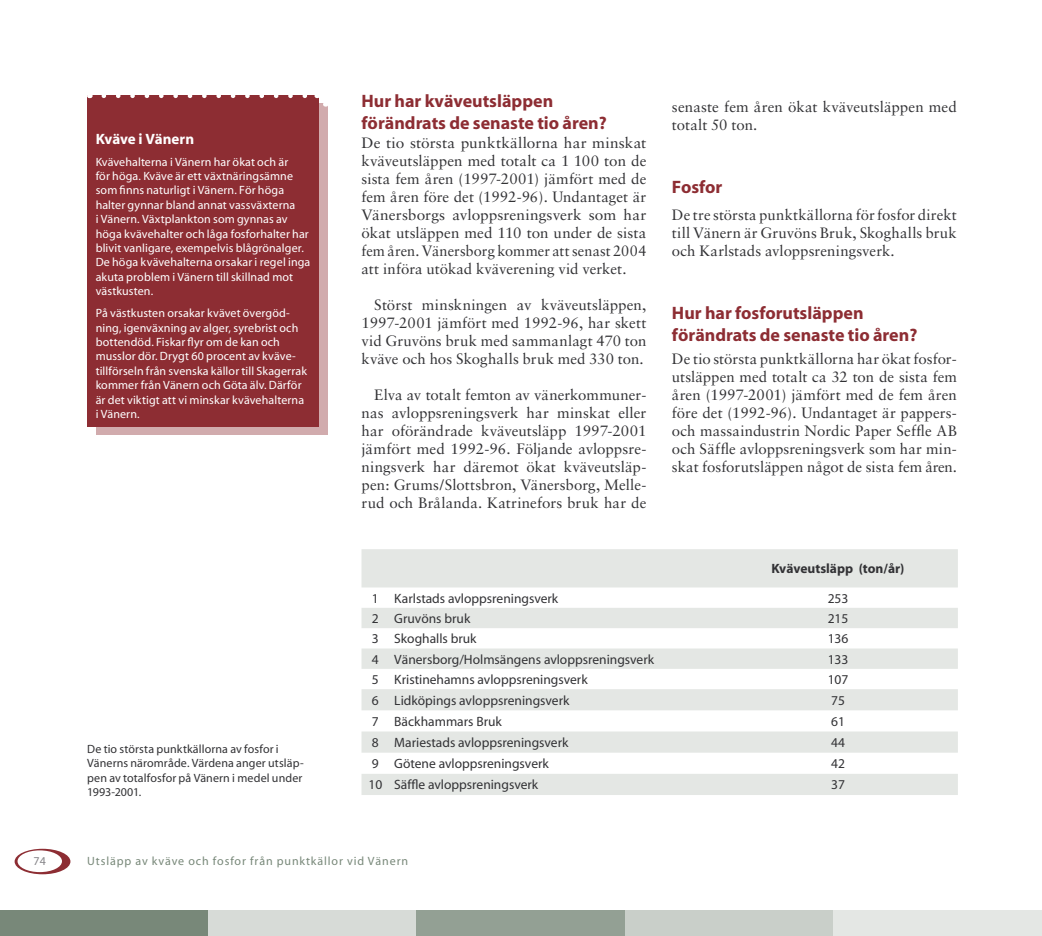
<style>
.page{position:relative;width:1042px;height:936px;background:#fff}
.page>*{position:absolute;margin:0;border:0;box-sizing:border-box;transform-origin:0 0}
.t1{font:700 18px/21.6px "Myriad";color:#8d2d33}
.t2{font:15px/18px "Sabon";letter-spacing:.005em;color:#323235;text-align:justify}
.t3{font:700 15px "Myriad";color:#fff}
.t4{font:13.5px "Myriad";color:#323235}
.t5{font:700 13.5px "Myriad";color:#323235}
.t6{font:12px/14.4px "Myriad";letter-spacing:.01em;color:#fff}
.t7{font:12px/14.4px "Myriad";letter-spacing:.01em;color:#323235}
.t8{font:12px "Myriad";letter-spacing:.075em;color:#788879}
.t9{font:12px "Myriad";color:#858488}
</style>
<div class="page">
<div style="left:0;top:910px;width:208px;height:25px;background:#788879"></div>
<div style="left:208px;top:910px;width:209px;height:25px;background:#d7dbd7"></div>
<div style="left:417px;top:910px;width:208px;height:25px;background:#93a094"></div>
<div style="left:625px;top:910px;width:208px;height:25px;background:#c9cfc9"></div>
<div style="left:833px;top:910px;width:209px;height:25px;background:#e4e7e4"></div>
<svg style="left:15px;top:848px;width:55px;height:26px"></svg>
<div style="left:18px;top:850px;width:44px;height:22px;background:#fff;border-radius:50%"></div>
<svg style="left:361px;top:549px;width:597px;height:246px;fill:#e4e7e4"></svg>
<div style="left:96px;top:103px;width:231px;height:332px;background:#d1abad"></div>
<div style="left:87px;top:95px;width:232px;height:331px;background:#8d2d33"></div>
<svg style="left:89px;top:95px;width:237px;height:12px"></svg>
<p class="t3" style="left:96px;top:131px;width:100px">Kväve i Vänern</p>
<p class="t6" style="left:96px;top:155px;width:216px">Kvävehalterna i Vänern har ökat och är<br>för höga. Kväve är ett växtnäringsämne som finns naturligt i Vänern. För höga halter gynnar bland annat vassväxterna<br>i Vänern. Växtplankton som gynnas av höga kvävehalter och låga fosforhalter har blivit vanligare, exempelvis blågrönalger.<br>De höga kvävehalterna orsakar i regel inga akuta problem i Vänern till skillnad mot västkusten.</p>
<p class="t6" style="left:96px;top:306px;width:213px">På västkusten orsakar kvävet övergöd&shy;ning, igenväxning av alger, syrebrist och bottendöd. Fiskar flyr om de kan och musslor dör. Drygt 60 procent av kväve&shy;tillförseln från svenska källor till Skagerrak kommer från Vänern och Göta älv. Därför är det viktigt att vi minskar kvävehalterna i Vänern.</p>
<p class="t7" style="left:87px;top:742px;width:218px">De tio största punktkällorna av fosfor i Vänerns närområde. Värdena anger utsläp&shy;pen av totalfosfor på Vänern i medel under 1993-2001.</p>
<p class="t1" style="left:361px;top:91px;width:247px">Hur har kväveutsläppen förändrats de senaste tio åren?</p>
<p class="t2" style="left:361px;top:133px;width:286px">De tio största punktkällorna har minskat kväveutsläppen med totalt ca 1 100 ton de sista fem åren (1997-2001) jämfört med de fem åren före det (1992-96). Undantaget är Vänersborgs avloppsreningsverk som har ökat utsläppen med 110 ton under de sista fem åren. Vänersborg kommer att senast 2004 att införa utökad kväverening vid verket.</p>
<p class="t2" style="left:361px;top:295px;width:286px;text-indent:13px">Störst minskningen av kväveutsläppen, 1997-2001 jämfört med 1992-96, har skett vid Gruvöns bruk med sammanlagt 470 ton kväve och hos Skoghalls bruk med 330 ton.</p>
<p class="t2" style="left:361px;top:385px;width:286px;text-indent:13px">Elva av totalt femton av vänerkommuner&shy;nas avloppsreningsverk har minskat eller har oförändrade kväveutsläpp 1997-2001 jämfört med 1992-96. Följande avloppsre&shy;ningsverk har däremot ökat kväveutsläp&shy;pen: Grums/Slottsbron, Vänersborg, Melle&shy;rud och Brålanda. Katrinefors bruk har de</p>
<p class="t2" style="left:672px;top:97px;width:286px">senaste fem åren ökat kväveutsläppen med totalt 50 ton.</p>
<p class="t1" style="left:672px;top:177px;width:52px">Fosfor</p>
<p class="t2" style="left:672px;top:205px;width:286px">De tre största punktkällorna för fosfor direkt till Vänern är Gruvöns Bruk, Skoghalls bruk och Karlstads avloppsreningsverk.</p>
<p class="t1" style="left:672px;top:303px;width:247px">Hur har fosforutsläppen förändrats de senaste tio åren?</p>
<p class="t2" style="left:672px;top:349px;width:286px">De tio största punktkällorna har ökat fosfor&shy;utsläppen med totalt ca 32 ton de sista fem åren (1997-2001) jämfört med de fem åren före det (1992-96). Undantaget är pappers&shy;och massaindustrin Nordic Paper Seffle AB och Säffle avloppsreningsverk som har min&shy;skat fosforutsläppen något de sista fem åren.</p>
<p class="t5" style="left:771px;top:562px;width:134px">Kväveutsläpp (ton/år)</p>
<p class="t4" style="left:372px;top:591px;width:188px">1 Karlstads avloppsreningsverk</p>
<p class="t4" style="left:827px;top:591px;width:22px">253</p>
<p class="t4" style="left:372px;top:611px;width:100px">2 Gruvöns bruk</p>
<p class="t4" style="left:827px;top:611px;width:22px">215</p>
<p class="t4" style="left:372px;top:632px;width:106px">3 Skoghalls bruk</p>
<p class="t4" style="left:827px;top:632px;width:22px">136</p>
<p class="t4" style="left:372px;top:652px;width:284px">4 Vänersborg/Holmsängens avloppsreningsverk</p>
<p class="t4" style="left:827px;top:652px;width:22px">133</p>
<p class="t4" style="left:372px;top:672px;width:217px">5 Kristinehamns avloppsreningsverk</p>
<p class="t4" style="left:827px;top:672px;width:22px">107</p>
<p class="t4" style="left:372px;top:693px;width:199px">6 Lidköpings avloppsreningsverk</p>
<p class="t4" style="left:831px;top:693px;width:15px">75</p>
<p class="t4" style="left:372px;top:714px;width:131px">7 Bäckhammars Bruk</p>
<p class="t4" style="left:831px;top:714px;width:15px">61</p>
<p class="t4" style="left:372px;top:735px;width:198px">8 Mariestads avloppsreningsverk</p>
<p class="t4" style="left:831px;top:735px;width:15px">44</p>
<p class="t4" style="left:372px;top:757px;width:178px">9 Götene avloppsreningsverk</p>
<p class="t4" style="left:831px;top:757px;width:15px">42</p>
<p class="t4" style="left:368px;top:778px;width:171px">10 Säffle avloppsreningsverk</p>
<p class="t4" style="left:831px;top:778px;width:15px">37</p>
<p class="t9" style="left:34px;top:854px;width:14px">74</p>
<p class="t8" style="left:87px;top:854px;width:322px">Utsläpp av kväve och fosfor från punktkällor vid Vänern</p>
</div>
